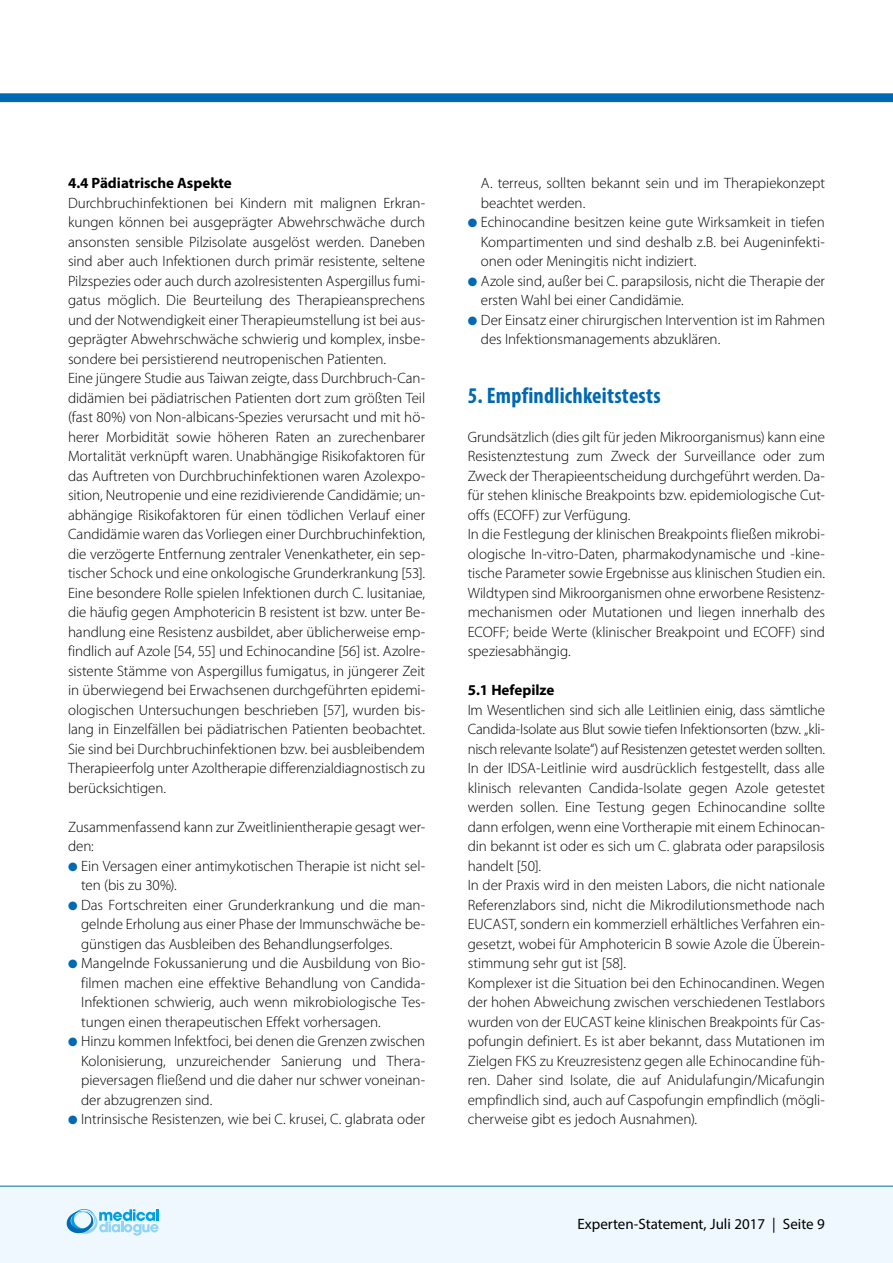
<style>
.page{position:relative;width:893px;height:1263px;background:#fff}
.page>*{position:absolute;margin:0;border:0;box-sizing:border-box;transform-origin:0 0}
.t1{font:700 condensed 22.5px "Myriad Pro";letter-spacing:.01em;color:#0069b4}
.t2{font:300 15px/19.5px "Myriad Pro";letter-spacing:-.005em;color:#000}
.t3{font:15px "Myriad Pro";color:#000}
.t4{font:700 15px "Myriad Pro";color:#000}
.s1{color:#0069b4}
</style>
<div class="page">
<div style="left:0;top:1186px;width:893px;height:77px;background:#eef8fe"></div>
<svg style="left:66px;top:1209px;width:93px;height:26px"></svg>
<hr style="left:0;top:1186px;width:893px;height:1px;background:#0069b4">
<div style="left:0;top:94px;width:893px;height:8px;background:#0069b4"></div>
<p class="t4" style="left:68px;top:173px;width:165px">4.4 Pädiatrische Aspekte</p>
<p class="t2" style="left:68px;top:193px;width:359px">Durchbruchinfektionen bei Kindern mit malignen Erkran&shy;kungen können bei ausgeprägter Abwehrschwäche durch ansonsten sensible Pilzisolate ausgelöst werden. Daneben sind aber auch Infektionen durch primär resistente, seltene Pilzspezies oder auch durch azolresistenten Aspergillus fumi&shy;gatus möglich. Die Beurteilung des Therapieansprechens und der Notwendigkeit einer Therapieumstellung ist bei aus&shy;geprägter Abwehrschwäche schwierig und komplex, insbe&shy;sondere bei persistierend neutropenischen Patienten.<br>Eine jüngere Studie aus Taiwan zeigte, dass Durchbruch-Can&shy;didämien bei pädiatrischen Patienten dort zum größten Teil (fast 80%) von Non-albicans-Spezies verursacht und mit hö&shy;herer Morbidität sowie höheren Raten an zurechenbarer Mortalität verknüpft waren. Unabhängige Risikofaktoren für das Auftreten von Durchbruchinfektionen waren Azolexpo&shy;sition, Neutropenie und eine rezidivierende Candidämie; un&shy;abhängige Risikofaktoren für einen tödlichen Verlauf einer Candidämie waren das Vorliegen einer Durchbruchinfektion, die verzögerte Entfernung zentraler Venenkatheter, ein sep&shy;tischer Schock und eine onkologische Grunderkrankung [53].<br>Eine besondere Rolle spielen Infektionen durch C. lusitaniae, die häufig gegen Amphotericin B resistent ist bzw. unter Be&shy;handlung eine Resistenz ausbildet, aber üblicherweise emp&shy;findlich auf Azole [54, 55] und Echinocandine [56] ist. Azolre&shy;sistente Stämme von Aspergillus fumigatus, in jüngerer Zeit in überwiegend bei Erwachsenen durchgeführten epidemi&shy;ologischen Untersuchungen beschrieben [57], wurden bis&shy;lang in Einzelfällen bei pädiatrischen Patienten beobachtet.<br>Sie sind bei Durchbruchinfektionen bzw. bei ausbleibendem Therapieerfolg unter Azoltherapie differenzialdiagnostisch zu berücksichtigen.</p>
<p class="t2" style="left:68px;top:817px;width:359px">Zusammenfassend kann zur Zweitlinientherapie gesagt wer&shy;den:</p>
<p class="t2" style="left:81px;top:856px;width:346px;text-indent:-13px"><span class="s1">●</span> Ein Versagen einer antimykotischen Therapie ist nicht sel&shy;ten (bis zu 30%).</p>
<p class="t2" style="left:81px;top:895px;width:346px;text-align:justify;text-indent:-13px"><span class="s1">●</span> Das Fortschreiten einer Grunderkrankung und die man&shy;gelnde Erholung aus einer Phase der Immunschwäche be&shy;günstigen das Ausbleiben des Behandlungserfolges.</p>
<p class="t2" style="left:81px;top:954px;width:345px;text-align:justify;text-indent:-13px"><span class="s1">●</span> Mangelnde Fokussanierung und die Ausbildung von Bio&shy;filmen machen eine effektive Behandlung von Candida-Infektionen schwierig, auch wenn mikrobiologische Tes&shy;tungen einen therapeutischen Effekt vorhersagen.</p>
<p class="t2" style="left:81px;top:1032px;width:346px;text-align:justify;text-indent:-13px"><span class="s1">●</span> Hinzu kommen Infektfoci, bei denen die Grenzen zwischen Kolonisierung, unzureichender Sanierung und Thera&shy;pieversagen fließend und die daher nur schwer voneinan&shy;der abzugrenzen sind.</p>
<p class="t2" style="left:68px;top:1110px;width:359px"><span class="s1">●</span> Intrinsische Resistenzen, wie bei C. krusei, C. glabrata oder</p>
<p class="t2" style="left:481px;top:174px;width:346px">A. terreus, sollten bekannt sein und im Therapiekonzept beachtet werden.</p>
<p class="t2" style="left:481px;top:213px;width:346px;text-align:justify;text-indent:-13px"><span class="s1">●</span> Echinocandine besitzen keine gute Wirksamkeit in tiefen Kompartimenten und sind deshalb z.B. bei Augeninfekti&shy;onen oder Meningitis nicht indiziert.</p>
<p class="t2" style="left:481px;top:271px;width:346px;text-indent:-13px"><span class="s1">●</span> Azole sind, außer bei C. parapsilosis, nicht die Therapie der ersten Wahl bei einer Candidämie.</p>
<p class="t2" style="left:481px;top:310px;width:346px;text-indent:-13px"><span class="s1">●</span> Der Einsatz einer chirurgischen Intervention ist im Rahmen des Infektionsmanagements abzuklären.</p>
<h1 class="t1" style="left:468px;top:381px;width:194px">5. Empfindlichkeitstests</h1>
<p class="t2" style="left:468px;top:427px;width:359px">Grundsätzlich (dies gilt für jeden Mikroorganismus) kann eine Resistenztestung zum Zweck der Surveillance oder zum Zweck der Therapieentscheidung durchgeführt werden. Da&shy;für stehen klinische Breakpoints bzw. epidemiologische Cut&shy;offs (ECOFF) zur Verfügung.<br>In die Festlegung der klinischen Breakpoints fließen mikrobi&shy;ologische In-vitro-Daten, pharmakodynamische und -kine&shy;tische Parameter sowie Ergebnisse aus klinischen Studien ein.<br>Wildtypen sind Mikroorganismen ohne erworbene Resistenz&shy;mechanismen oder Mutationen und liegen innerhalb des ECOFF; beide Werte (klinischer Breakpoint und ECOFF) sind speziesabhängig.</p>
<p class="t4" style="left:468px;top:680px;width:88px">5.1 Hefepilze</p>
<p class="t2" style="left:468px;top:700px;width:359px">Im Wesentlichen sind sich alle Leitlinien einig, dass sämtliche Candida-Isolate aus Blut sowie tiefen Infektionsorten (bzw. „kli&shy;nisch relevante Isolate“) auf Resistenzen getestet werden sollten.<br>In der IDSA-Leitlinie wird ausdrücklich festgestellt, dass alle klinisch relevanten Candida-Isolate gegen Azole getestet werden sollen. Eine Testung gegen Echinocandine sollte dann erfolgen, wenn eine Vortherapie mit einem Echinocan&shy;din bekannt ist oder es sich um C. glabrata oder parapsilosis handelt [50].<br>In der Praxis wird in den meisten Labors, die nicht nationale Referenzlabors sind, nicht die Mikrodilutionsmethode nach EUCAST, sondern ein kommerziell erhältliches Verfahren ein&shy;gesetzt, wobei für Amphotericin B sowie Azole die Überein&shy;stimmung sehr gut ist [58].<br>Komplexer ist die Situation bei den Echinocandinen. Wegen der hohen Abweichung zwischen verschiedenen Testlabors wurden von der EUCAST keine klinischen Breakpoints für Cas&shy;pofungin definiert. Es ist aber bekannt, dass Mutationen im Zielgen FKS zu Kreuzresistenz gegen alle Echinocandine füh&shy;ren. Daher sind Isolate, die auf Anidulafungin/Micafungin empfindlich sind, auch auf Caspofungin empfindlich (mögli&shy;cherweise gibt es jedoch Ausnahmen).</p>
<p class="t3" style="left:577px;top:1214px;width:249px">Experten-Statement, Juli 2017 | Seite 9</p>
</div>
